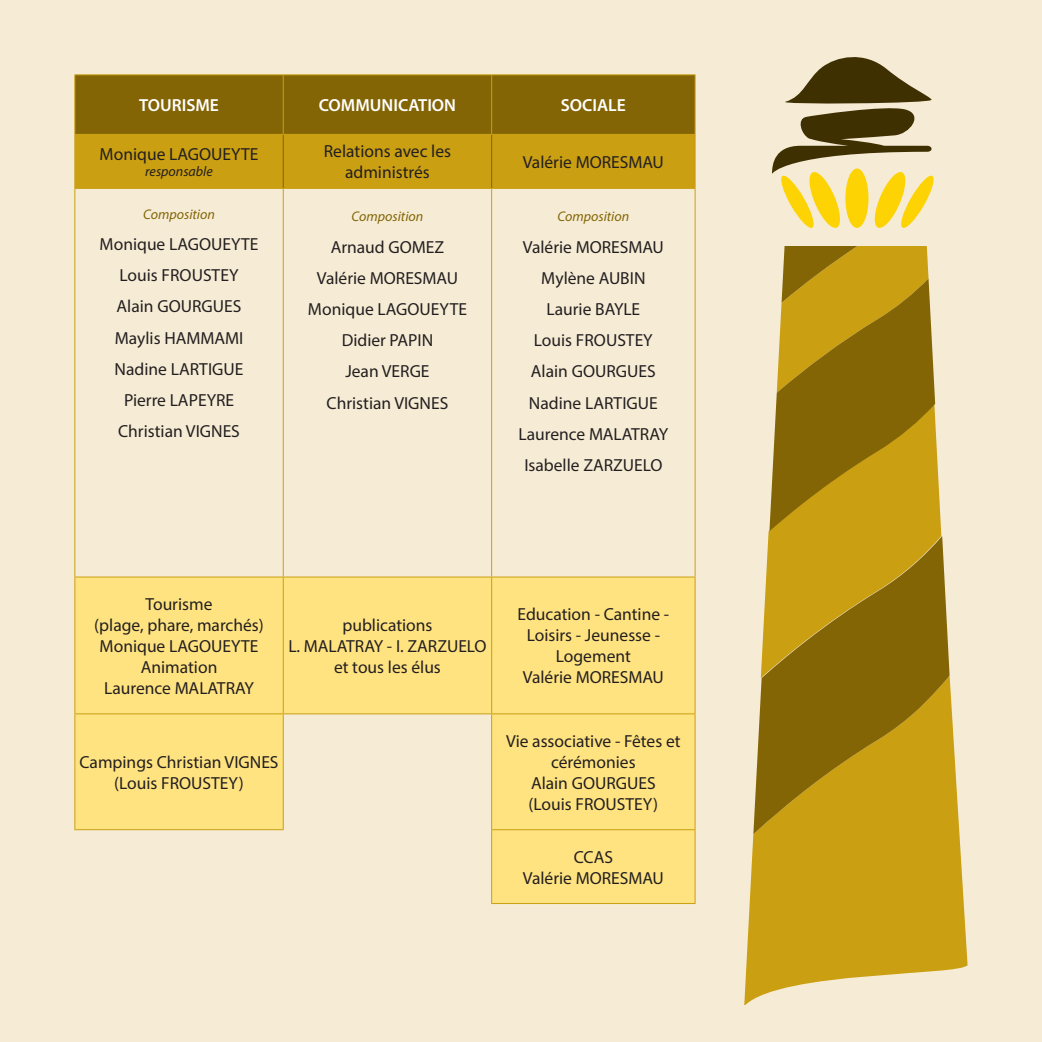
<style>
.page{position:relative;width:1042px;height:1042px;background:#f6ecd5}
.page>*{position:absolute;margin:0;border:0;box-sizing:border-box;transform-origin:0 0}
.t1{font:17.5px/31.2px "Myriad Pro";color:#231f20;text-align:center}
.t2{font:600 17.5px "Myriad Pro";color:#fff}
.t3{font:italic 14px "Myriad Pro";color:#836506}
.t4{font:italic 14px "Myriad Pro";color:#231f20}
</style>
<div class="page">
<svg style="left:75px;top:75px;width:619px;height:113px"></svg>
<svg style="left:75px;top:577px;width:619px;height:326px;fill:#ffe380"></svg>
<hr style="left:74px;top:74px;width:209px;height:1px;background:#ca9f12">
<hr style="left:74px;top:75px;width:1px;height:59px;background:#ca9f12">
<hr style="left:283px;top:74px;width:209px;height:1px;background:#ca9f12">
<hr style="left:283px;top:75px;width:1px;height:59px;background:#ca9f12">
<hr style="left:492px;top:74px;width:203px;height:1px;background:#ca9f12">
<hr style="left:491px;top:75px;width:1px;height:59px;background:#ca9f12">
<hr style="left:694px;top:75px;width:1px;height:59px;background:#ca9f12">
<hr style="left:74px;top:134px;width:209px;height:1px;background:#ca9f12">
<hr style="left:74px;top:135px;width:1px;height:53px;background:#ca9f12">
<hr style="left:283px;top:134px;width:209px;height:1px;background:#ca9f12">
<hr style="left:492px;top:134px;width:203px;height:1px;background:#ca9f12">
<hr style="left:694px;top:135px;width:1px;height:53px;background:#ca9f12">
<hr style="left:74px;top:188px;width:209px;height:1px;background:#ca9f12">
<hr style="left:74px;top:189px;width:1px;height:387px;background:#ca9f12">
<hr style="left:283px;top:188px;width:209px;height:1px;background:#ca9f12">
<hr style="left:283px;top:189px;width:1px;height:387px;background:#ca9f12">
<hr style="left:492px;top:188px;width:203px;height:1px;background:#ca9f12">
<hr style="left:491px;top:189px;width:1px;height:387px;background:#ca9f12">
<hr style="left:694px;top:189px;width:1px;height:387px;background:#ca9f12">
<hr style="left:74px;top:576px;width:209px;height:1px;background:#ca9f12">
<hr style="left:74px;top:577px;width:1px;height:136px;background:#ca9f12">
<hr style="left:283px;top:576px;width:209px;height:1px;background:#ca9f12">
<hr style="left:283px;top:577px;width:1px;height:136px;background:#ca9f12">
<hr style="left:492px;top:576px;width:203px;height:1px;background:#ca9f12">
<hr style="left:491px;top:577px;width:1px;height:136px;background:#ca9f12">
<hr style="left:694px;top:577px;width:1px;height:136px;background:#ca9f12">
<hr style="left:283px;top:713px;width:209px;height:1px;background:#ca9f12">
<hr style="left:492px;top:713px;width:203px;height:1px;background:#ca9f12">
<hr style="left:491px;top:714px;width:1px;height:115px;background:#ca9f12">
<hr style="left:694px;top:714px;width:1px;height:115px;background:#ca9f12">
<hr style="left:491px;top:829px;width:204px;height:1px;background:#ca9f12">
<hr style="left:491px;top:830px;width:1px;height:73px;background:#ca9f12">
<hr style="left:694px;top:830px;width:1px;height:73px;background:#ca9f12">
<hr style="left:491px;top:903px;width:204px;height:1px;background:#ca9f12">
<hr style="left:74px;top:713px;width:209px;height:1px;background:#ca9f12">
<hr style="left:74px;top:714px;width:1px;height:115px;background:#ca9f12">
<hr style="left:283px;top:714px;width:1px;height:115px;background:#ca9f12">
<hr style="left:74px;top:829px;width:210px;height:1px;background:#ca9f12">
<hr style="left:283px;top:135px;width:1px;height:53px;background:#836506">
<hr style="left:491px;top:135px;width:1px;height:53px;background:#836506">
<svg style="left:744px;top:675px;width:223px;height:330px;fill:#ca9f12"></svg>
<svg style="left:772px;top:57px;width:162px;height:171px"></svg>
<svg style="left:782px;top:246px;width:146px;height:32px"></svg>
<svg style="left:753px;top:278px;width:196px;height:556px"></svg>
<p class="t2" style="left:139px;top:94px;width:81px">TOURISME</p>
<p class="t2" style="left:319px;top:94px;width:139px">COMMUNICATION</p>
<p class="t2" style="left:561px;top:94px;width:67px">SOCIALE</p>
<p class="t1" style="left:100px;top:138px;width:160px">Monique LAGOUEYTE</p>
<p class="t4" style="left:145px;top:162px;width:69px">responsable</p>
<p class="t1" style="left:324px;top:141px;width:129px;line-height:21px">Relations avec les administrés</p>
<p class="t1" style="left:523px;top:146px;width:143px">Valérie MORESMAU</p>
<p class="t3" style="left:143px;top:205px;width:73px">Composition</p>
<p class="t1" style="left:100px;top:228px;width:160px">Monique LAGOUEYTE<br>Louis FROUSTEY<br>Alain GOURGUES<br>Maylis HAMMAMI<br>Nadine LARTIGUE<br>Pierre LAPEYRE<br>Christian VIGNES</p>
<p class="t3" style="left:351px;top:208px;width:73px">Composition</p>
<p class="t1" style="left:308px;top:231px;width:160px">Arnaud GOMEZ<br>Valérie MORESMAU<br>Monique LAGOUEYTE<br>Didier PAPIN<br>Jean VERGE<br>Christian VIGNES</p>
<p class="t3" style="left:557px;top:208px;width:73px">Composition</p>
<p class="t1" style="left:518px;top:231px;width:151px">Valérie MORESMAU<br>Mylène AUBIN<br>Laurie BAYLE<br>Louis FROUSTEY<br>Alain GOURGUES<br>Nadine LARTIGUE<br>Laurence MALATRAY<br>Isabelle ZARZUELO</p>
<p class="t1" style="left:94px;top:593px;width:171px;line-height:21px">Tourisme<br>(plage, phare, marchés)<br>Monique LAGOUEYTE<br>Animation<br>Laurence MALATRAY</p>
<p class="t1" style="left:288px;top:614px;width:200px;line-height:21px">publications<br>L. MALATRAY - I. ZARZUELO et tous les élus</p>
<p class="t1" style="left:517px;top:604px;width:153px;line-height:21px">Education - Cantine -<br>Loisirs - Jeunesse -<br>Logement<br>Valérie MORESMAU</p>
<p class="t1" style="left:80px;top:751px;width:201px;line-height:21px">Campings Christian VIGNES (Louis FROUSTEY)</p>
<p class="t1" style="left:506px;top:730px;width:176px;line-height:21px">Vie associative - Fêtes et cérémonies<br>Alain GOURGUES<br>(Louis FROUSTEY)</p>
<p class="t1" style="left:523px;top:846px;width:143px;line-height:21px">CCAS<br>Valérie MORESMAU</p>
</div>
